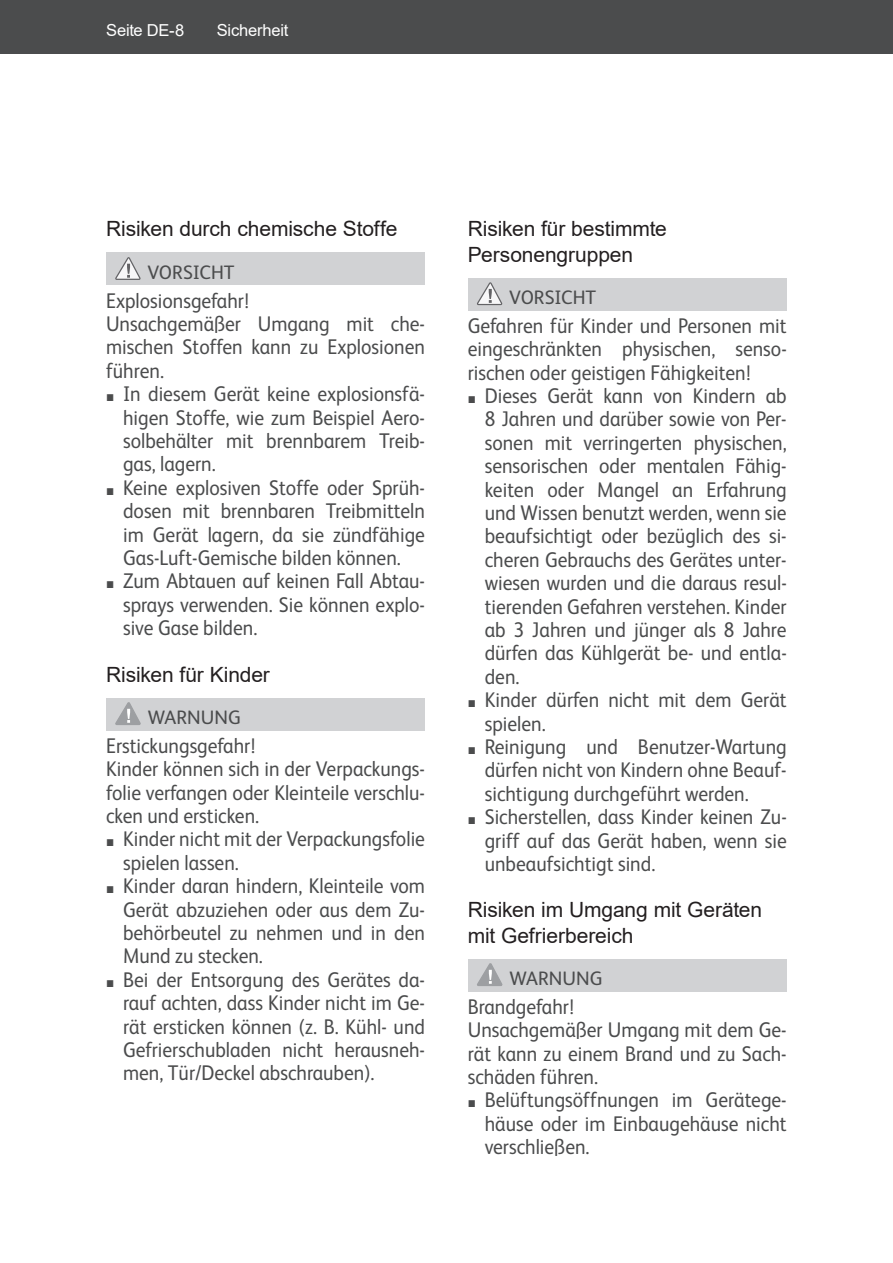
<style>
.page{position:relative;width:893px;height:1263px;background:#fff}
.page>*{position:absolute;margin:0;border:0;box-sizing:border-box;transform-origin:0 0}
.t1{font:21.3px/23.4px "FS Albert";color:#4b4c4d;text-align:justify;scale:.92 1}
.t2{font:21px/25.2px "Arial";letter-spacing:-.005em;color:#231f20}
.t3{font:19.5px "FS Albert";letter-spacing:.005em;color:#4b4c4d}
.t4{font:16.5px "Arial";letter-spacing:-.015em;color:#fff}
.s1{font-family:"Arial";font-size:14.7px}
</style>
<div class="page">
<div style="left:0;top:0;width:893px;height:54px;background:#4b4c4d"></div>
<div style="left:106px;top:252px;width:319px;height:33px;background:#d1d2d4"></div>
<div style="left:106px;top:698px;width:319px;height:33px;background:#d1d2d4"></div>
<svg style="left:115px;top:257px;width:26px;height:23px"></svg>
<svg style="left:116px;top:702px;width:25px;height:23px"></svg>
<div style="left:468px;top:278px;width:319px;height:33px;background:#d1d2d4"></div>
<div style="left:468px;top:959px;width:319px;height:33px;background:#d1d2d4"></div>
<svg style="left:477px;top:282px;width:25px;height:23px"></svg>
<svg style="left:477px;top:963px;width:26px;height:23px"></svg>
<p class="t4" style="left:106px;top:22px;width:80px">Seite DE-8</p>
<p class="t4" style="left:217px;top:22px;width:73px">Sicherheit</p>
<p class="t2" style="left:106px;top:217px;width:293px">Risiken durch chemische Stoffe</p>
<p class="t3" style="left:148px;top:265px;width:89px">VORSICHT</p>
<p class="t1" style="left:106px;top:290px;width:348px;text-align:left">Explosionsgefahr!<br>Unsachgemäßer Umgang mit che&shy;mischen Stoffen kann zu Explosionen führen.</p>
<p class="t1" style="left:123px;top:384px;width:330px;text-indent:-17px"><span class="s1">■</span> In diesem Gerät keine explosionsfä&shy;higen Stoffe, wie zum Beispiel Aero&shy;solbehälter mit brennbarem Treib&shy;gas, lagern.</p>
<p class="t1" style="left:123px;top:478px;width:330px;text-indent:-17px"><span class="s1">■</span> Keine explosiven Stoffe oder Sprüh&shy;dosen mit brennbaren Treibmitteln im Gerät lagern, da sie zündfähige Gas-Luft-Gemische bilden können.</p>
<p class="t1" style="left:123px;top:571px;width:330px;text-indent:-17px"><span class="s1">■</span> Zum Abtauen auf keinen Fall Abtau&shy;sprays verwenden. Sie können ex plo&shy;si ve Gase bilden.</p>
<p class="t2" style="left:106px;top:662px;width:165px">Risiken für Kinder</p>
<p class="t3" style="left:148px;top:710px;width:95px">WARNUNG</p>
<p class="t1" style="left:106px;top:736px;width:348px;text-align:left">Erstickungsgefahr!<br>Kinder können sich in der Verpackungs&shy;folie verfangen oder Kleinteile verschlu&shy;cken und ersticken.</p>
<p class="t1" style="left:123px;top:829px;width:330px;text-indent:-17px"><span class="s1">■</span> Kinder nicht mit der Verpackungsfolie spielen lassen.</p>
<p class="t1" style="left:123px;top:876px;width:330px;text-indent:-17px"><span class="s1">■</span> Kinder daran hindern, Kleinteile vom Gerät abzuziehen oder aus dem Zu&shy;behörbeutel zu nehmen und in den Mund zu stecken.</p>
<p class="t1" style="left:123px;top:970px;width:330px;text-indent:-17px"><span class="s1">■</span> Bei der Entsorgung des Gerätes da&shy;rauf achten, dass Kinder nicht im Ge&shy;rät ersticken können (z. B. Kühl- und Gefrierschubladen nicht herausneh&shy;men, Tür/Deckel abschrauben).</p>
<p class="t2" style="left:468px;top:217px;width:201px">Risiken für bestimmte<br>Personengruppen</p>
<p class="t3" style="left:509px;top:290px;width:89px">VORSICHT</p>
<p class="t1" style="left:468px;top:316px;width:348px">Gefahren für Kinder und Personen mit eingeschränkten physischen, senso&shy;rischen oder geistigen Fähigkeiten!</p>
<p class="t1" style="left:485px;top:386px;width:330px;text-indent:-17px"><span class="s1">■</span> Dieses Gerät kann von Kindern ab 8 Jahren und darüber sowie von Per&shy;sonen mit verringerten physischen, sensorischen oder mentalen Fähig&shy;keiten oder Mangel an Erfahrung und Wissen benutzt werden, wenn sie beaufsichtigt oder bezüglich des si&shy;cheren Gebrauchs des Gerätes unter&shy;wiesen wurden und die daraus resul&shy;tierenden Gefahren verstehen. Kinder ab 3 Jahren und jünger als 8 Jahre dürfen das Kühlgerät be- und entla&shy;den.</p>
<p class="t1" style="left:485px;top:690px;width:330px;text-indent:-17px"><span class="s1">■</span> Kinder dürfen nicht mit dem Gerät spielen.</p>
<p class="t1" style="left:485px;top:737px;width:330px;text-indent:-17px"><span class="s1">■</span> Reinigung und Benutzer-Wartung dürfen nicht von Kindern ohne Beauf&shy;sichtigung durchgeführt werden.</p>
<p class="t1" style="left:485px;top:807px;width:330px;text-indent:-17px"><span class="s1">■</span> Sicherstellen, dass Kinder keinen Zu&shy;griff auf das Gerät haben, wenn sie unbeaufsichtigt sind.</p>
<p class="t2" style="left:468px;top:898px;width:296px">Risiken im Umgang mit Geräten mit Gefrierbereich</p>
<p class="t3" style="left:509px;top:971px;width:95px">WARNUNG</p>
<p class="t1" style="left:468px;top:997px;width:348px;text-align:left">Brandgefahr!<br>Unsachgemäßer Umgang mit dem Ge&shy;rät kann zu einem Brand und zu Sach&shy;schäden führen.</p>
<p class="t1" style="left:485px;top:1090px;width:330px;text-indent:-17px"><span class="s1">■</span> Belüftungsöffnungen im Gerätege&shy;häuse oder im Einbaugehäuse nicht verschließen.</p>
</div>
